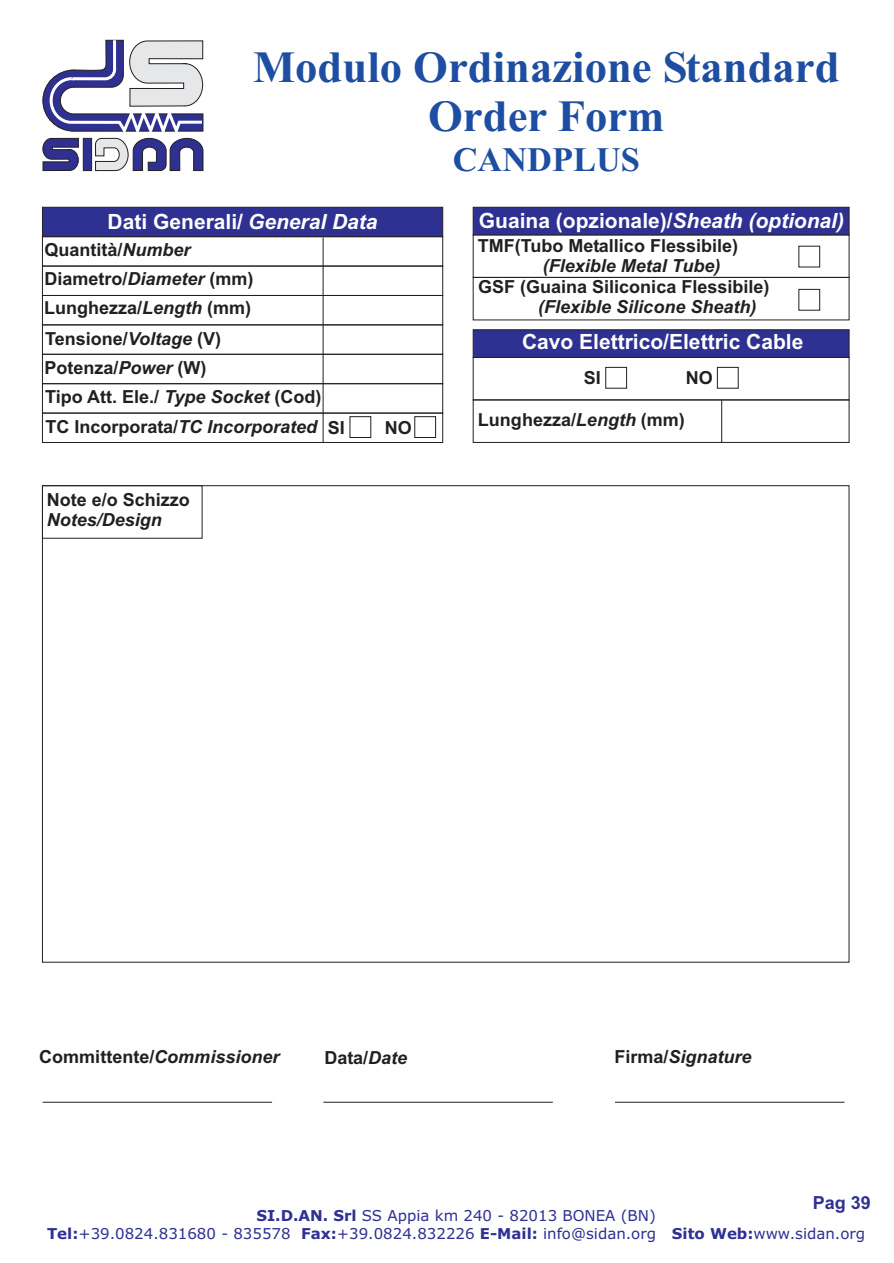
<style>
.page{position:relative;width:894px;height:1263px;background:#fff}
.page>*{position:absolute;margin:0;border:0;box-sizing:border-box;transform-origin:0 0}
.t1{font:700 44.7px/49.5px "Times New Roman";color:#1e4ea1;text-align:center}
.t2{font:700 34.35px "Times New Roman";color:#1e4ea1}
.t3{font:700 21px "Arial";color:#fff}
.t4{font:700 18px/29.5px "Arial";color:#231f20}
.t5{font:italic 700 18px "Arial";color:#231f20}
.t6{font:700 18px "Arial";color:#2e3092}
.t7{font:15px/18.3px "Verdana";color:#2e3092;text-align:center}
.s1{font-style:italic}
.s2{font-style:normal}
.s3{font-weight:700}
</style>
<div class="page">
<svg style="left:43px;top:39px;width:161px;height:132px"></svg>
<div style="left:42px;top:413px;width:401px;height:30px;border:1px solid #231f20"></div>
<div style="left:42px;top:354px;width:401px;height:30px;border:1px solid #231f20"></div>
<div style="left:42px;top:295px;width:401px;height:30px;border:1px solid #231f20"></div>
<div style="left:42px;top:266px;width:401px;height:30px;border:1px solid #231f20"></div>
<div style="left:42px;top:207px;width:401px;height:30px;background:#2e3092;border:1px solid #231f20"></div>
<hr style="left:323px;top:237px;width:1px;height:206px;background:#231f20">
<div style="left:473px;top:235px;width:376px;height:43px;border:1px solid #231f20"></div>
<div style="left:473px;top:207px;width:376px;height:28px;background:#2e3092;border:1px solid #231f20"></div>
<div style="left:473px;top:400px;width:376px;height:43px;border:1px solid #231f20"></div>
<div style="left:473px;top:357px;width:376px;height:43px;border:1px solid #231f20"></div>
<div style="left:473px;top:330px;width:376px;height:28px;background:#2e3092;border:1px solid #231f20"></div>
<hr style="left:721px;top:400px;width:1px;height:42px;background:#231f20">
<hr style="left:43px;top:1102px;width:229px;height:1px;background:#231f20">
<hr style="left:615px;top:1102px;width:229px;height:1px;background:#231f20">
<hr style="left:323px;top:1102px;width:230px;height:1px;background:#231f20">
<div style="left:799px;top:246px;width:21px;height:21px;border:1px solid #231f20"></div>
<div style="left:799px;top:289px;width:21px;height:21px;border:1px solid #231f20"></div>
<div style="left:350px;top:416px;width:21px;height:22px;border:1px solid #231f20"></div>
<div style="left:415px;top:416px;width:21px;height:22px;border:1px solid #231f20"></div>
<div style="left:606px;top:367px;width:21px;height:21px;border:1px solid #231f20"></div>
<div style="left:717px;top:367px;width:21px;height:21px;border:1px solid #231f20"></div>
<h1 class="t1" style="left:253px;top:47px;width:588px">Modulo Ordinazione Standard<br>Order Form</h1>
<h2 class="t2" style="left:453px;top:148px;width:189px">CANDPLUS</h2>
<p class="t3" style="left:108px;top:213px;width:271px">Dati Generali/ <span class="s1">General Data</span></p>
<p class="t4" style="left:44px;top:237px;width:211px;line-height:29px">Quantità/<span class="s1">Number<br></span>Diametro/<span class="s1">Diameter</span> (mm)<br>Lunghezza/<span class="s1">Length</span> (mm)</p>
<p class="t4" style="left:44px;top:325px;width:279px">Tensione/<span class="s1">Voltage</span> (V)<br>Potenza/<span class="s1">Power</span> (W)<br>Tipo Att. Ele./ <span class="s1">Type Socket</span> (Cod)<br>TC Incorporata/<span class="s1">TC Incorporated</span></p>
<p class="t4" style="left:328px;top:414px;width:19px">SI</p>
<p class="t4" style="left:385px;top:414px;width:29px">NO</p>
<p class="t4" style="left:47px;top:487px;width:145px">Note e/o Schizzo</p>
<p class="t5" style="left:47px;top:513px;width:117px">Notes/Design</p>
<p class="t3" style="left:479px;top:213px;width:367px">Guaina (opzionale)/<span class="s1">Sheath (optional)</span></p>
<p class="t4" style="left:478px;top:232px;width:262px">TMF(Tubo Metallico Flessibile)</p>
<p class="t5" style="left:543px;top:259px;width:179px">(Flexible Metal Tube)</p>
<p class="t4" style="left:478px;top:273px;width:293px">GSF (Guaina Siliconica Flessibile)</p>
<p class="t5" style="left:538px;top:300px;width:220px">(Flexible Silicone Sheath)</p>
<p class="t3" style="left:522px;top:334px;width:283px">Cavo Elettrico/Elettric Cable</p>
<p class="t4" style="left:584px;top:365px;width:19px">SI</p>
<p class="t4" style="left:686px;top:365px;width:29px">NO</p>
<p class="t4" style="left:478px;top:407px;width:208px">Lunghezza/<span class="s1">Length</span> (mm)</p>
<p class="t4" style="left:39px;top:1043px;width:242px">Committente/<span class="s1">Commissioner</span></p>
<p class="t4" style="left:325px;top:1044px;width:84px">Data/<span class="s1">Date</span></p>
<p class="t5" style="left:614px;top:1050px;width:139px"><span class="s2">Firma/</span>Signature</p>
<p class="t6" style="left:813px;top:1196px;width:60px">Pag 39</p>
<p class="t7" style="left:47px;top:1207px;width:820px"><span class="s3">SI.D.AN. Srl</span> SS Appia km 240 - 82013 BONEA (BN)<br><span class="s3">Tel:</span>+39.0824.831680 - 835578 <span class="s3">Fax:</span>+39.0824.832226 <span class="s3">E-Mail:</span> info@sidan.org <span class="s3">Sito Web:</span>www.sidan.org</p>
</div>
